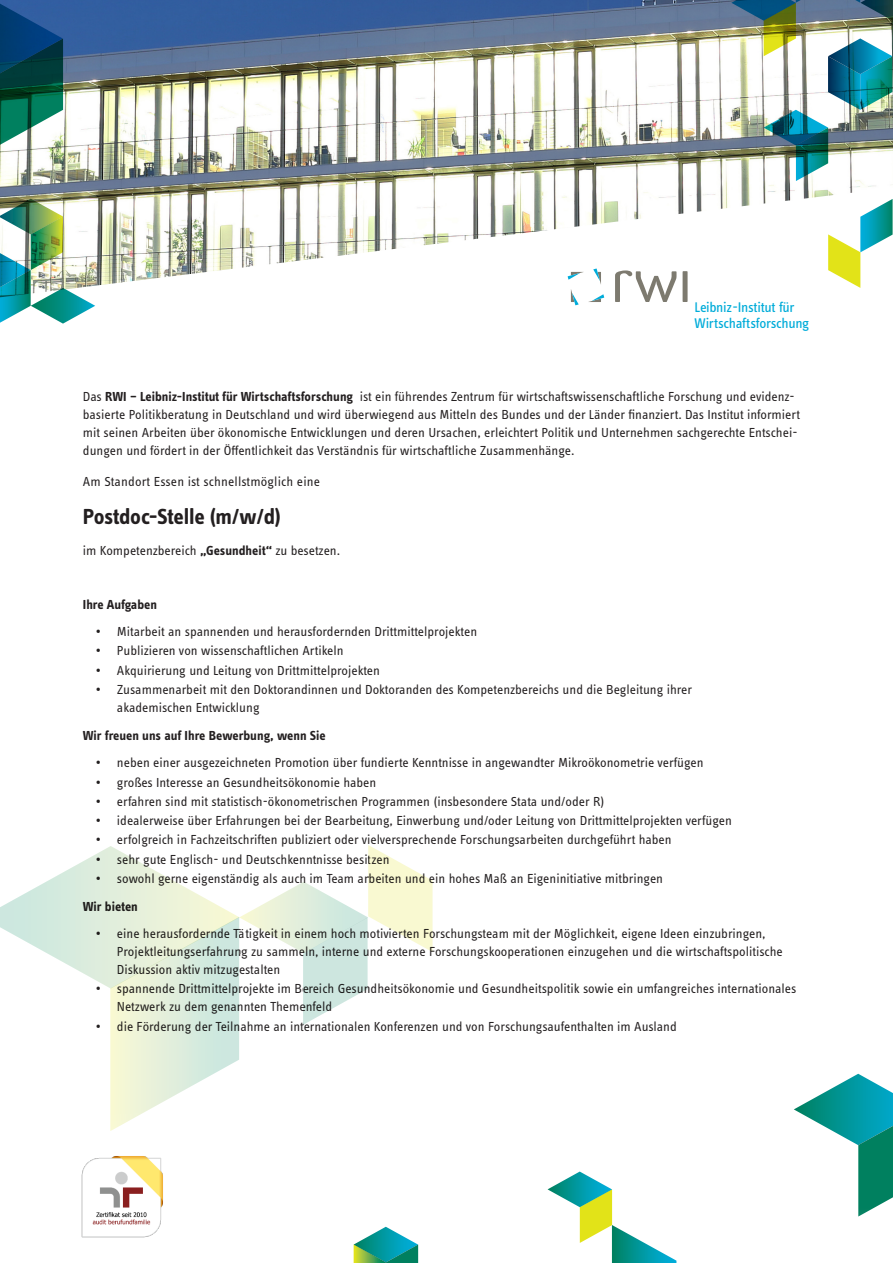
<style>
.page{position:relative;width:893px;height:1263px;background:#fff}
.page>*{position:absolute;margin:0;border:0;box-sizing:border-box;transform-origin:0 0}
.Fließtext{font:700 22.5px "Info OT Text";letter-spacing:-.015em;color:#231f20}
.t1{font:14.55px/16.2px "Info OT Text";letter-spacing:-.025em;color:#00acd9}
.Fließtext-2{font:13.5px/18px "Info OT Text";color:#231f20}
.H1_Auflistung{font:700 13.5px "Info OT Text";color:#231f20}
.Fließtext_Kopie{font:13.5px "Info OT Text";letter-spacing:.01em;color:#231f20}
.s1{font-weight:700}
</style>
<div class="page">
<img style="left:0;top:0;width:876px;height:297px">
<svg style="left:568px;top:272px;width:16px;height:8px"></svg>
<svg style="left:571px;top:289px;width:8px;height:16px"></svg>
<svg style="left:593px;top:269px;width:8px;height:16px"></svg>
<svg style="left:588px;top:294px;width:16px;height:8px"></svg>
<div style="left:683px;top:271px;width:5px;height:31px;background:#7d7a6f"></div>
<svg style="left:615px;top:270px;width:61px;height:32px"></svg>
<svg style="left:0;top:845px;width:433px;height:286px"></svg>
<svg style="left:548px;top:1171px;width:128px;height:92px"></svg>
<svg style="left:794px;top:1074px;width:99px;height:142px"></svg>
<svg style="left:0;top:3px;width:63px;height:143px;background:#256571"></svg>
<svg style="left:354px;top:1227px;width:64px;height:36px"></svg>
<img style="left:0;top:199px;width:95px;height:125px">
<svg style="left:828px;top:199px;width:65px;height:89px"></svg>
<img style="left:731px;top:0;width:162px;height:181px">
<img style="left:81px;top:1156px;width:82px;height:82px">
<p class="t1" style="left:695px;top:299px;width:116px">Leibniz-Institut für<br>Wirtschaftsforschung</p>
<p class="Fließtext-2" style="left:83px;top:387px;width:718px">Das <span class="s1">RWI – Leibniz-Institut für Wirtschaftsforschung</span> ist ein führendes Zentrum für wirtschaftswissenschaftliche Forschung und evidenz&shy;basierte Politikberatung in Deutschland und wird überwiegend aus Mitteln des Bundes und der Länder finanziert. Das Institut informiert mit seinen Arbeiten über ökonomische Entwicklungen und deren Ursachen, erleichtert Politik und Unternehmen sachgerechte Entschei&shy;dungen und fördert in der Öffentlichkeit das Verständnis für wirtschaftliche Zusammenhänge.</p>
<p class="Fließtext_Kopie" style="left:83px;top:473px;width:239px">Am Standort Essen ist schnellstmöglich eine</p>
<p class="Fließtext" style="left:83px;top:502px;width:200px">Postdoc-Stelle (m/w/d)</p>
<p class="Fließtext-2" style="left:83px;top:541px;width:259px">im Kompetenzbereich <span class="s1">„Gesundheit“</span> zu besetzen.</p>
<p class="H1_Auflistung" style="left:83px;top:596px;width:76px">Ihre Aufgaben</p>
<p class="Fließtext-2" style="left:96px;top:622px;width:383px">• Mitarbeit an spannenden und herausfordernden Drittmittelprojekten</p>
<p class="Fließtext-2" style="left:96px;top:642px;width:250px">• Publizieren von wissenschaftlichen Artikeln</p>
<p class="Fließtext-2" style="left:96px;top:661px;width:286px">• Akquirierung und Leitung von Drittmittelprojekten</p>
<p class="Fließtext-2" style="left:117px;top:680px;width:577px;text-indent:-21px">• Zusammenarbeit mit den Doktorandinnen und Doktoranden des Kompetenzbereichs und die Begleitung ihrer akademischen Entwicklung</p>
<p class="H1_Auflistung" style="left:83px;top:727px;width:244px">Wir freuen uns auf Ihre Bewerbung, wenn Sie</p>
<p class="Fließtext-2" style="left:96px;top:753px;width:609px">• neben einer ausgezeichneten Promotion über fundierte Kenntnisse in angewandter Mikroökonometrie verfügen</p>
<p class="Fließtext-2" style="left:96px;top:773px;width:282px">• großes Interesse an Gesundheitsökonomie haben</p>
<p class="Fließtext-2" style="left:96px;top:792px;width:510px">• erfahren sind mit statistisch-ökonometrischen Programmen (insbesondere Stata und/oder R)</p>
<p class="Fließtext-2" style="left:96px;top:811px;width:638px">• idealerweise über Erfahrungen bei der Bearbeitung, Einwerbung und/oder Leitung von Drittmittelprojekten verfügen</p>
<p class="Fließtext-2" style="left:96px;top:831px;width:577px">• erfolgreich in Fachzeitschriften publiziert oder vielversprechende Forschungsarbeiten durchgeführt haben</p>
<p class="Fließtext-2" style="left:96px;top:850px;width:295px">• sehr gute Englisch- und Deutschkenntnisse besitzen</p>
<p class="Fließtext-2" style="left:96px;top:869px;width:569px">• sowohl gerne eigenständig als auch im Team arbeiten und ein hohes Maß an Eigeninitiative mitbringen</p>
<p class="H1_Auflistung" style="left:83px;top:898px;width:57px">Wir bieten</p>
<p class="Fließtext-2" style="left:117px;top:924px;width:667px;text-indent:-21px">• eine herausfordernde Tätigkeit in einem hoch motivierten Forschungsteam mit der Möglichkeit, eigene Ideen einzubringen,<br>Projektleitungserfahrung zu sammeln, interne und externe Forschungskooperationen einzugehen und die wirtschaftspolitische<br>Diskussion aktiv mitzugestalten</p>
<p class="Fließtext-2" style="left:117px;top:980px;width:681px;text-indent:-21px">• spannende Drittmittelprojekte im Bereich Gesundheitsökonomie und Gesundheitspolitik sowie ein umfangreiches internationales<br>Netzwerk zu dem genannten Themenfeld</p>
<p class="Fließtext-2" style="left:96px;top:1017px;width:583px">• die Förderung der Teilnahme an internationalen Konferenzen und von Forschungsaufenthalten im Ausland</p>
</div>
